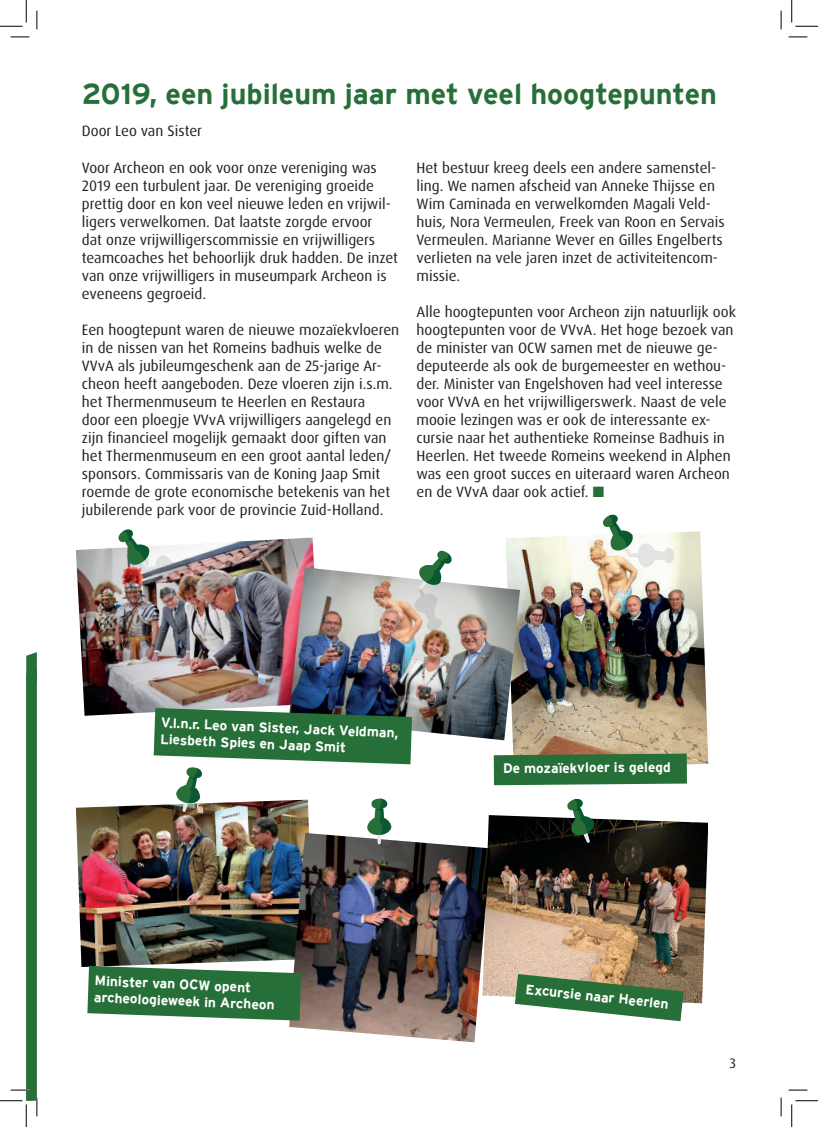
<style>
.page{position:relative;width:818px;height:1127px;background:#fff}
.page>*{position:absolute;margin:0;border:0;box-sizing:border-box;transform-origin:0 0}
.t1{font:700 28.75px "Interstate";color:#276f38}
.t2{font:15px/18px "Dax OT";color:#231f20}
.t3{font:700 13.75px "Interstate";color:#fff}
.t4{font:13.75px "Dax OT";color:#231f20}
.s1{color:#276f38}
</style>
<div class="page">
<img style="left:76px;top:537px;width:239px;height:178px">
<img style="left:506px;top:531px;width:202px;height:234px">
<svg style="left:603px;top:514px;width:71px;height:53px"></svg>
<img style="left:289px;top:567px;width:231px;height:173px">
<svg style="left:118px;top:529px;width:74px;height:50px"></svg>
<svg style="left:414px;top:550px;width:39px;height:82px"></svg>
<svg style="left:494px;top:753px;width:193px;height:32px;background:#32733e"></svg>
<img style="left:488px;top:815px;width:220px;height:188px">
<svg style="left:567px;top:798px;width:66px;height:58px"></svg>
<svg style="left:515px;top:973px;width:168px;height:47px"></svg>
<img style="left:76px;top:805px;width:213px;height:161px">
<img style="left:289px;top:832px;width:201px;height:210px">
<img style="left:154px;top:707px;width:266px;height:164px">
<svg style="left:87px;top:965px;width:214px;height:55px;background:#458253"></svg>
<svg style="left:11px;top:36px;width:18px;height:2px"></svg>
<svg style="left:788px;top:36px;width:19px;height:2px"></svg>
<svg style="left:788px;top:1089px;width:19px;height:1px"></svg>
<svg style="left:36px;top:11px;width:2px;height:18px"></svg>
<svg style="left:780px;top:11px;width:2px;height:18px"></svg>
<svg style="left:780px;top:1097px;width:2px;height:18px"></svg>
<svg style="left:0;top:0;width:27px;height:27px"></svg>
<svg style="left:0;top:652px;width:38px;height:474px"></svg>
<svg style="left:791px;top:0;width:27px;height:27px"></svg>
<svg style="left:791px;top:1100px;width:27px;height:26px"></svg>
<p class="t1" style="left:82px;top:78px;width:637px">2019, een jubileum jaar met veel hoogtepunten</p>
<p class="t2" style="left:82px;top:122px;width:122px">Door Leo van Sister</p>
<p class="t2" style="left:82px;top:159px;width:318px">Voor Archeon en ook voor onze vereniging was 2019 een turbulent jaar. De vereniging groeide prettig door en kon veel nieuwe leden en vrijwil&shy;ligers verwelkomen. Dat laatste zorgde ervoor<br>dat onze vrijwilligerscommissie en vrijwilligers teamcoaches het behoorlijk druk hadden. De inzet van onze vrijwilligers in museumpark Archeon is eveneens gegroeid.</p>
<p class="t2" style="left:82px;top:321px;width:319px">Een hoogtepunt waren de nieuwe mozaïekvloeren in de nissen van het Romeins badhuis welke de VVvA als jubileumgeschenk aan de 25-jarige Ar&shy;cheon heeft aangeboden. Deze vloeren zijn i.s.m. het Thermenmuseum te Heerlen en Restaura<br>door een ploegje VVvA vrijwilligers aangelegd en zijn financieel mogelijk gemaakt door giften van het Thermenmuseum en een groot aantal leden/ sponsors. Commissaris van de Koning Jaap Smit roemde de grote economische betekenis van het jubilerende park voor de provincie Zuid-Holland.</p>
<p class="t2" style="left:416px;top:159px;width:310px">Het bestuur kreeg deels een andere samenstel&shy;ling. We namen afscheid van Anneke Thijsse en Wim Caminada en verwelkomden Magali Veld&shy;huis, Nora Vermeulen, Freek van Roon en Servais Vermeulen. Marianne Wever en Gilles Engelberts verlieten na vele jaren inzet de activiteitencom&shy;missie.</p>
<p class="t2" style="left:416px;top:303px;width:321px">Alle hoogtepunten voor Archeon zijn natuurlijk ook hoogtepunten voor de VVvA. Het hoge bezoek van de minister van OCW samen met de nieuwe ge&shy;deputeerde als ook de burgemeester en wethou&shy;der. Minister van Engelshoven had veel interesse voor VVvA en het vrijwilligerswerk. Naast de vele mooie lezingen was er ook de interessante ex&shy;cursie naar het authentieke Romeinse Badhuis in Heerlen. Het tweede Romeins weekend in Alphen was een groot succes en uiteraard waren Archeon en de VVvA daar ook actief. <span class="s1">■</span></p>
<p class="t3" style="left:161px;top:715px;width:239px;rotate:2deg">V.l.n.r. Leo van Sister, Jack Veldman,</p>
<p class="t3" style="left:161px;top:732px;width:187px;rotate:2deg">Liesbeth Spies en Jaap Smit</p>
<p class="t3" style="left:503px;top:761px;width:169px;rotate:-1deg">De mozaïekvloer is gelegd</p>
<p class="t3" style="left:95px;top:973px;width:158px;rotate:2deg">Minister van OCW opent</p>
<p class="t3" style="left:94px;top:989px;width:182px;rotate:2deg">archeologieweek in Archeon</p>
<p class="t3" style="left:526px;top:981px;width:145px;rotate:6deg">Excursie naar Heerlen</p>
<p class="t4" style="left:729px;top:1054px;width:8px">3</p>
</div>
